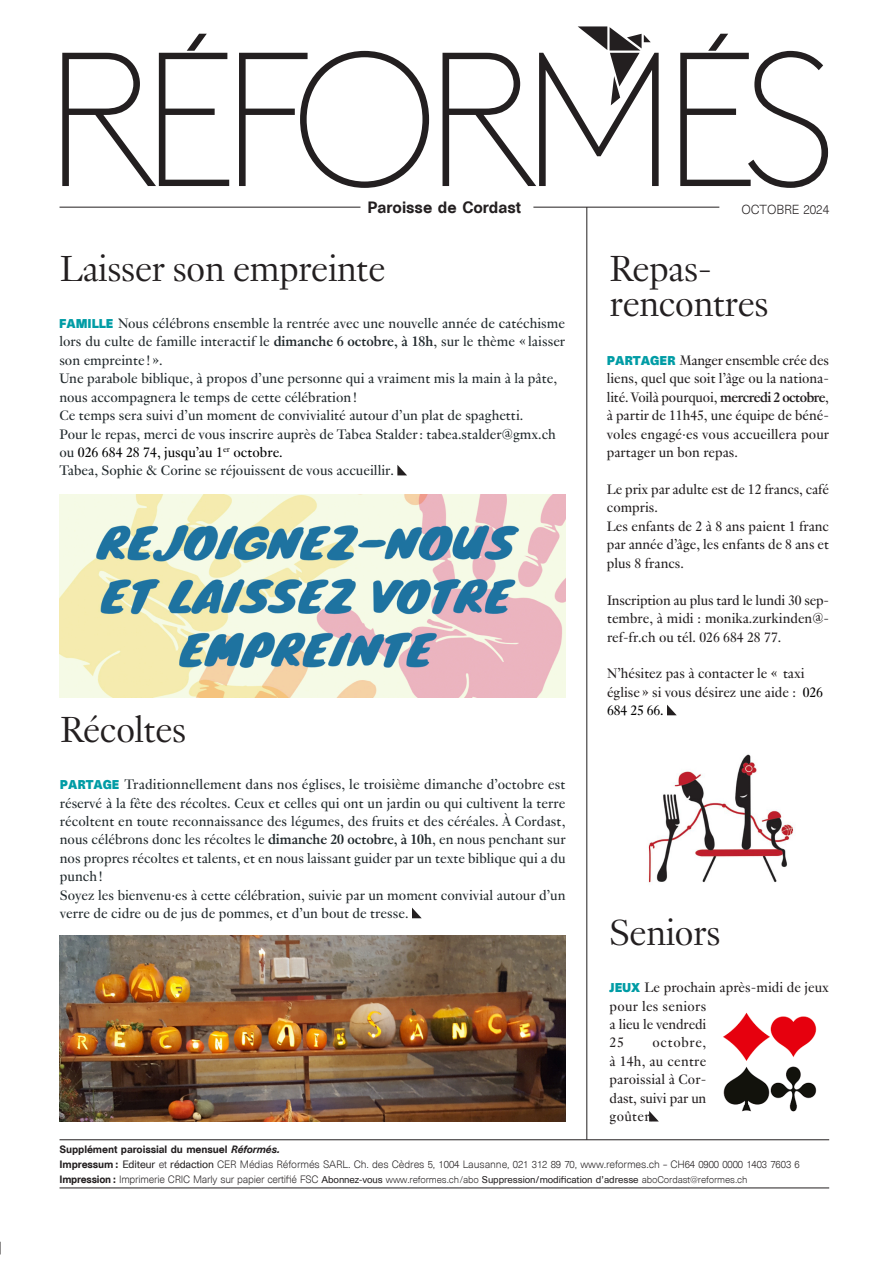
<style>
.page{position:relative;width:893px;height:1263px;background:#fff}
.page>*{position:absolute;margin:0;border:0;box-sizing:border-box;transform-origin:0 0}
.t1{font:300 39.6px "Genath";letter-spacing:-.02em;color:#231f20}
.t2{font:15px "Genath";color:#21292c}
.t3{font:15px "Genath";color:#231f20}
.t4{font:15px "Genath";color:#000}
.t5{font:15px "Genath";letter-spacing:.02em;color:#231f20}
.t6{font:500 15px "Unica SB Haas";color:#231f20}
.t7{font:15px "Genath";letter-spacing:.045em;color:#231f20}
.t8{font:300 12px "Unica SB";letter-spacing:-.01em;color:#231f20}
.t9{font:700 11.7px "Unica SB";letter-spacing:-.005em;color:#009ca5}
.t10{font:300 9.75px "Unica SB";letter-spacing:-.01em;color:#231f20}
.t11{font:500 9.75px "Unica SB Haas";letter-spacing:-.01em;color:#231f20}
.t12{font:9px "Unica SB";letter-spacing:-.01em;color:#231f20}
.t13{font:8.7px "Genath";color:#000}
.s1{font-weight:700}
.s2{color:#21292c}
.s3{color:#000}
.s4{font-family:"Unica SB";font-style:italic}
.s5{font-family:"Unica SB Haas";font-weight:500}
.s6{font-weight:400}
.s7{font-family:"Unica SB Haas";font-weight:500;font-size:9.75px}
.s8{font-weight:300;font-size:9.75px}
.s9{font-weight:300}
</style>
<div class="page">
<svg style="left:0;top:1242px;width:1px;height:12px"></svg>
<hr style="left:60px;top:207px;width:300px;height:1px;background:#231f20">
<hr style="left:533px;top:207px;width:186px;height:1px;background:#231f20">
<hr style="left:60px;top:1188px;width:769px;height:1px;background:#231f20">
<hr style="left:60px;top:1139px;width:769px;height:1px;background:#231f20">
<hr style="left:587px;top:207px;width:1px;height:933px;background:#231f20">
<svg style="left:62px;top:34px;width:167px;height:152px"></svg>
<svg style="left:239px;top:51px;width:190px;height:137px"></svg>
<svg style="left:680px;top:34px;width:148px;height:154px"></svg>
<svg style="left:442px;top:26px;width:217px;height:160px"></svg>
<svg style="left:397px;top:465px;width:10px;height:10px"></svg>
<img style="left:60px;top:494px;width:506px;height:203px">
<svg style="left:649px;top:1111px;width:10px;height:10px"></svg>
<svg style="left:412px;top:908px;width:10px;height:10px"></svg>
<img style="left:723px;top:1012px;width:94px;height:100px">
<img style="left:60px;top:936px;width:506px;height:185px">
<svg style="left:667px;top:705px;width:10px;height:10px"></svg>
<img style="left:648px;top:754px;width:146px;height:129px">
<p class="t6" style="left:367px;top:201px;width:155px">Paroisse de Cordast</p>
<p class="t8" style="left:742px;top:205px;width:89px">OCTOBRE 2024</p>
<p class="t1" style="left:60px;top:250px;width:327px">Laisser son empreinte</p>
<p class="t1" style="left:610px;top:250px;width:104px">Repas-</p>
<p class="t1" style="left:610px;top:285px;width:161px">rencontres</p>
<p class="t9" style="left:59px;top:319px;width:55px">FAMILLE</p>
<p class="t2" style="left:118px;top:316px;width:449px">Nous célébrons ensemble la rentrée avec une nouvelle année de catéchisme</p>
<p class="t2" style="left:59px;top:335px;width:507px">lors du culte de famille interactif le <span class="s1">dimanche 6 octobre, à 18h</span>, sur le thème « laisser</p>
<p class="t2" style="left:59px;top:353px;width:105px">son empreinte ! ».</p>
<p class="t2" style="left:59px;top:372px;width:499px">Une parabole biblique, à propos d’une personne qui a vraiment mis la main à la pâte,</p>
<p class="t2" style="left:59px;top:390px;width:299px">nous accompagnera le temps de cette célébration !</p>
<p class="t2" style="left:59px;top:408px;width:465px">Ce temps sera suivi d’un moment de convivialité autour d’un plat de spaghetti.</p>
<p class="t2" style="left:59px;top:427px;width:498px">Pour le repas, merci de vous inscrire auprès de Tabea Stalder : tabea.stalder@gmx.ch</p>
<p class="t4" style="left:59px;top:445px;width:165px"><span class="s2">ou</span> 026 684 28 74, jusqu’au 1</p>
<p class="t13" style="left:223px;top:445px;width:8px">er</p>
<p class="t4" style="left:233px;top:445px;width:51px">octobre.</p>
<p class="t2" style="left:59px;top:464px;width:336px">Tabea, Sophie &amp; Corine se réjouissent de vous accueillir.</p>
<p class="t9" style="left:607px;top:356px;width:70px">PARTAGER</p>
<p class="t3" style="left:680px;top:353px;width:151px">Manger ensemble crée des</p>
<p class="t3" style="left:607px;top:372px;width:224px">liens, quel que soit l’âge ou la nationa-</p>
<p class="t3" style="left:607px;top:390px;width:224px">lité. Voilà pourquoi, <span class="s1">mercredi 2 octobre</span>,</p>
<p class="t3" style="left:607px;top:408px;width:224px">à partir de 11h45, une équipe de béné-</p>
<p class="t3" style="left:607px;top:427px;width:224px">voles engagé·es vous accueillera pour</p>
<p class="t3" style="left:607px;top:445px;width:133px">partager un bon repas.</p>
<p class="t3" style="left:607px;top:482px;width:224px">Le prix par adulte est de 12 francs, café</p>
<p class="t3" style="left:607px;top:501px;width:53px">compris.</p>
<p class="t3" style="left:607px;top:519px;width:224px">Les enfants de 2 à 8 ans paient 1 franc</p>
<p class="t3" style="left:607px;top:538px;width:224px">par année d’âge, les enfants de 8 ans et</p>
<p class="t3" style="left:607px;top:556px;width:78px">plus 8 francs.</p>
<p class="t3" style="left:607px;top:593px;width:224px">Inscription au plus tard le lundi 30 sep-</p>
<p class="t3" style="left:607px;top:611px;width:224px">tembre, à midi : monika.zurkinden@-</p>
<p class="t3" style="left:607px;top:630px;width:176px">ref-fr.ch ou tél. 026 684 28 77.</p>
<p class="t3" style="left:607px;top:667px;width:199px">N’hésitez pas à contacter le « taxi</p>
<p class="t3" style="left:607px;top:685px;width:217px">église » si vous désirez une aide : <span class="s3">026</span></p>
<p class="t4" style="left:607px;top:704px;width:58px">684 25 66.</p>
<p class="t1" style="left:60px;top:712px;width:128px">Récoltes</p>
<p class="t9" style="left:60px;top:780px;width:61px">PARTAGE</p>
<p class="t2" style="left:125px;top:777px;width:442px">Traditionnellement dans nos églises, le troisième dimanche d’octobre est</p>
<p class="t2" style="left:60px;top:796px;width:507px">réservé à la fête des récoltes. Ceux et celles qui ont un jardin ou qui cultivent la terre</p>
<p class="t2" style="left:60px;top:814px;width:507px">récoltent en toute reconnaissance des légumes, des fruits et des céréales. À Cordast,</p>
<p class="t2" style="left:60px;top:833px;width:507px">nous célébrons donc les récoltes le <span class="s1">dimanche 20 octobre, à 10h</span>, en nous penchant sur</p>
<p class="t2" style="left:60px;top:851px;width:507px">nos propres récoltes et talents, et en nous laissant guider par un texte biblique qui a du</p>
<p class="t2" style="left:60px;top:870px;width:44px">punch !</p>
<p class="t2" style="left:60px;top:888px;width:507px">Soyez les bienvenu·es à cette célébration, suivie par un moment convivial autour d’un</p>
<p class="t2" style="left:60px;top:907px;width:350px">verre de cidre ou de jus de pommes, et d’un bout de tresse.</p>
<p class="t1" style="left:609px;top:914px;width:113px">Seniors</p>
<p class="t9" style="left:610px;top:983px;width:32px">JEUX</p>
<p class="t3" style="left:644px;top:980px;width:186px">Le prochain après-midi de jeux</p>
<p class="t5" style="left:610px;top:999px;width:98px">pour les seniors</p>
<p class="t3" style="left:610px;top:1017px;width:98px">a lieu le vendredi</p>
<p class="t3" style="left:610px;top:1036px;width:16px">25</p>
<p class="t7" style="left:652px;top:1036px;width:55px">octobre,</p>
<p class="t5" style="left:610px;top:1054px;width:98px">à 14h, au centre</p>
<p class="t3" style="left:610px;top:1073px;width:98px">paroissial à Cor-</p>
<p class="t3" style="left:610px;top:1091px;width:98px">dast, suivi par un</p>
<p class="t3" style="left:610px;top:1110px;width:45px">goûter.</p>
<p class="t11" style="left:60px;top:1145px;width:222px">Supplément paroissial du mensuel <span class="s4">Réformés.</span></p>
<p class="t10" style="left:60px;top:1160px;width:742px"><span class="s5">Impressum :</span> <span class="s6">Editeur</span> et <span class="s6">rédaction</span> CER Médias Réformés SARL. Ch. des Cèdres 5, 1004 Lausanne, 021 312 89 70, www.reformes.ch – CH64 0900 0000 1403 7603 6</p>
<p class="t12" style="left:60px;top:1176px;width:689px"><span class="s7">Impression :</span> <span class="s8">Imprimerie CRIC Marly sur papier certifié FSC</span> Abonnez-vous <span class="s9">www.reformes.ch/abo</span> Suppression/modification d’adresse <span class="s9">aboCordast@reformes.ch</span></p>
</div>
